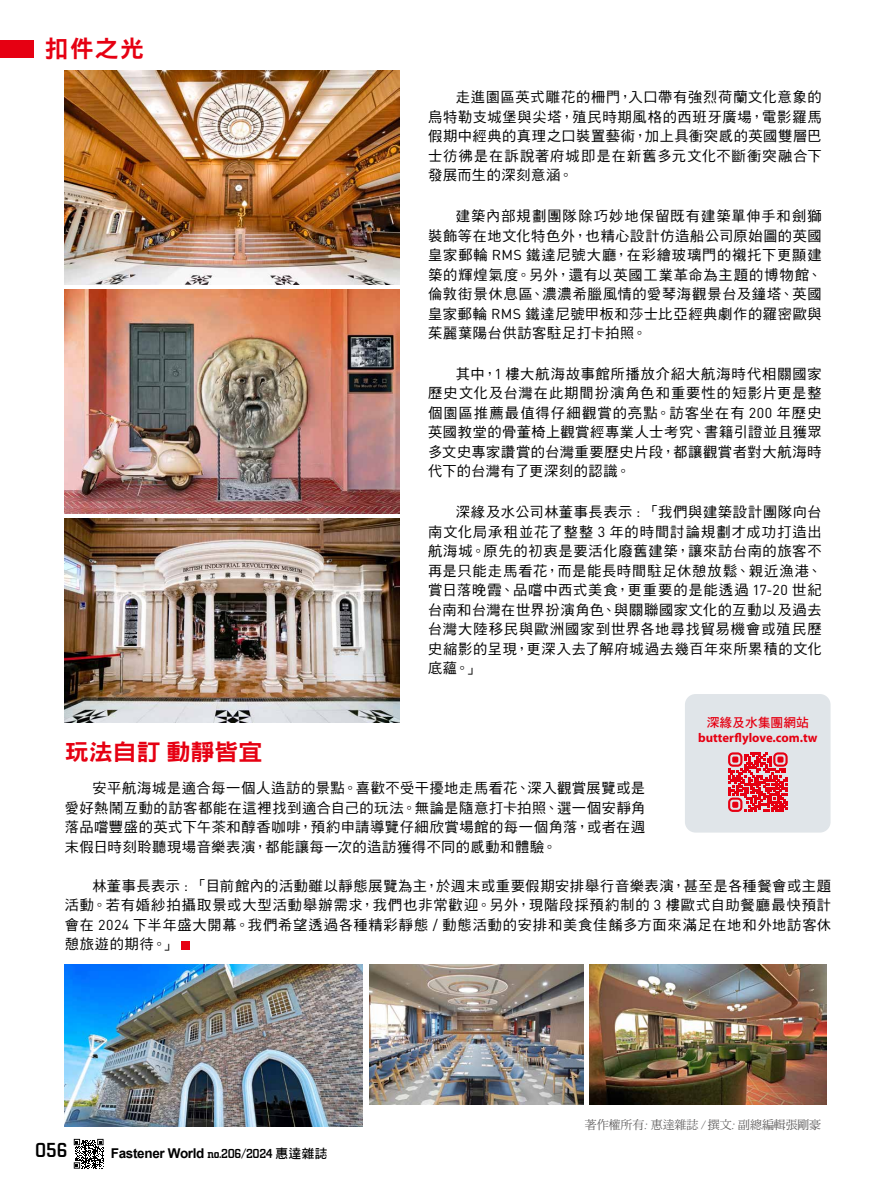
<style>
.page{position:relative;width:893px;height:1191px;background:#fff}
.page>*{position:absolute;margin:0;border:0;box-sizing:border-box;transform-origin:0 0}
.t1{font:24px "DF Hei Std W9";color:#e60012}
.t2{font:22.8px "DF Hei Std W9";color:#e60012;scale:1.05 1}
.t3{font:500 21px "City D";color:#000}
.t4{font:14.25px/19.5px "DF Hei Std W5";letter-spacing:.045em;color:#000;text-align:justify}
.t5{font:700 13.5px "Arial";letter-spacing:-.025em;color:#000}
.t6{font:700 12.75px "Myriad Pro";color:#e60012}
.t7{font:12.75px "DF Hei Std W7";color:#e60012}
.t8{font:12px "DF Ming Std W5";letter-spacing:-.01em;color:#595757}
.s1{font-family:"DIN Pro"}
.s2{font-family:"City D";font-weight:500}
.s3{font-family:"DF Hei Std W7";font-weight:400;font-size:12.75px}
.s4{font-family:"Times New Roman";font-style:italic}
</style>
<div class="page">
<div style="left:0;top:40px;width:34px;height:17px;background:#e60012"></div>
<svg style="left:74px;top:1138px;width:30px;height:30px"></svg>
<img style="left:65px;top:289px;width:335px;height:224px">
<img style="left:65px;top:518px;width:335px;height:204px">
<img style="left:370px;top:964px;width:214px;height:140px">
<img style="left:589px;top:964px;width:237px;height:140px">
<div style="left:181px;top:941px;width:9px;height:8px;background:#e60012"></div>
<div style="left:685px;top:694px;width:145px;height:138px;background:#e0e5e9;border-radius:11px"></div>
<svg style="left:728px;top:752px;width:60px;height:60px"></svg>
<img style="left:64px;top:964px;width:299px;height:162px">
<img style="left:65px;top:70px;width:335px;height:214px">
<h1 class="t1" style="left:45px;top:35px;width:101px">扣件之光</h1>
<p class="t4" style="left:428px;top:87px;width:395px;text-indent:28px">走進園區英式雕花的柵門，入口帶有強烈荷蘭文化意象的烏特勒支城堡與尖塔，殖民時期風格的西班牙廣場，電影羅馬假期中經典的真理之口裝置藝術，加上具衝突感的英國雙層巴士彷彿是在訴說著府城即是在新舊多元文化不斷衝突融合下發展而生的深刻意涵。</p>
<p class="t4" style="left:428px;top:206px;width:395px;text-indent:28px">建築內部規劃團隊除巧妙地保留既有建築單伸手和劍獅裝飾等在地文化特色外，也精心設計仿造船公司原始圖的英國皇家郵輪 <span class="s1">RMS</span> 鐵達尼號大廳，在彩繪玻璃門的襯托下更顯建築的輝煌氣度。另外，還有以英國工業革命為主題的博物館、倫敦街景休息區、濃濃希臘風情的愛琴海觀景台及鐘塔、英國皇家郵輪 <span class="s1">RMS</span> 鐵達尼號甲板和莎士比亞經典劇作的羅密歐與茱麗葉陽台供訪客駐足打卡拍照。</p>
<p class="t4" style="left:428px;top:364px;width:395px;text-indent:28px">其中，<span class="s1">1</span> 樓大航海故事館所播放介紹大航海時代相關國家歷史文化及台灣在此期間扮演角色和重要性的短影片更是整個園區推薦最值得仔細觀賞的亮點。訪客坐在有 <span class="s1">200</span> 年歷史英國教堂的骨董椅上觀賞經專業人士考究、書籍引證並且獲眾多文史專家讚賞的台灣重要歷史片段，都讓觀賞者對大航海時代下的台灣有了更深刻的認識。</p>
<p class="t4" style="left:428px;top:502px;width:395px;text-indent:28px">深緣及水公司林董事長表示 <span class="s1">:</span> 「我們與建築設計團隊向台南文化局承租並花了整整 <span class="s1">3</span> 年的時間討論規劃才成功打造出航海城。原先的初衷是要活化廢舊建築，讓來訪台南的旅客不再是只能走馬看花，而是能長時間駐足休憩放鬆、親近漁港、賞日落晚霞、品嚐中西式美食，更重要的是能透過 <span class="s1">17-20</span> 世紀台南和台灣在世界扮演角色、與關聯國家文化的互動以及過去台灣大陸移民與歐洲國家到世界各地尋找貿易機會或殖民歷史縮影的呈現，更深入去了解府城過去幾百年來所累積的文化底蘊。」</p>
<p class="t7" style="left:707px;top:715px;width:103px">深緣及水集團網站</p>
<p class="t6" style="left:698px;top:729px;width:121px">butterflylove.com.tw</p>
<h2 class="t2" style="left:65px;top:739px;width:190px">玩法自訂動靜皆宜</h2>
<p class="t4" style="left:65px;top:778px;width:582px;text-indent:28px">安平航海城是適合每一個人造訪的景點。喜歡不受干擾地走馬看花、深入觀賞展覽或是愛好熱鬧互動的訪客都能在這裡找到適合自己的玩法。無論是隨意打卡拍照、選一個安靜角落品嚐豐盛的英式下午茶和醇香咖啡，預約申請導覽仔細欣賞場館的每一個角落，或者在週末假日時刻聆聽現場音樂表演，都能讓每一次的造訪獲得不同的感動和體驗。</p>
<p class="t4" style="left:65px;top:875px;width:768px;text-indent:28px">林董事長表示 <span class="s1">:</span> 「目前館內的活動雖以靜態展覽為主，於週末或重要假期安排舉行音樂表演，甚至是各種餐會或主題活動。若有婚紗拍攝取景或大型活動舉辦需求，我們也非常歡迎。另外，現階段採預約制的 <span class="s1">3</span> 樓歐式自助餐廳最快預計會在 <span class="s1">2024</span> 下半年盛大開幕。我們希望透過各種精彩靜態 <span class="s1">/</span> 動態活動的安排和美食佳餚多方面來滿足在地和外地訪客休憩旅遊的期待。」</p>
<h3 class="t3" style="left:35px;top:1138px;width:34px">056</h3>
<p class="t5" style="left:111px;top:1144px;width:218px">Fastener World <span class="s2">no.206/2024</span> <span class="s3">惠達雜誌</span></p>
<p class="t8" style="left:585px;top:1118px;width:238px">著作權所有<span class="s4">:</span> 惠達雜誌 <span class="s4">/</span> 撰文<span class="s4">:</span> 副總編輯張剛豪</p>
</div>
